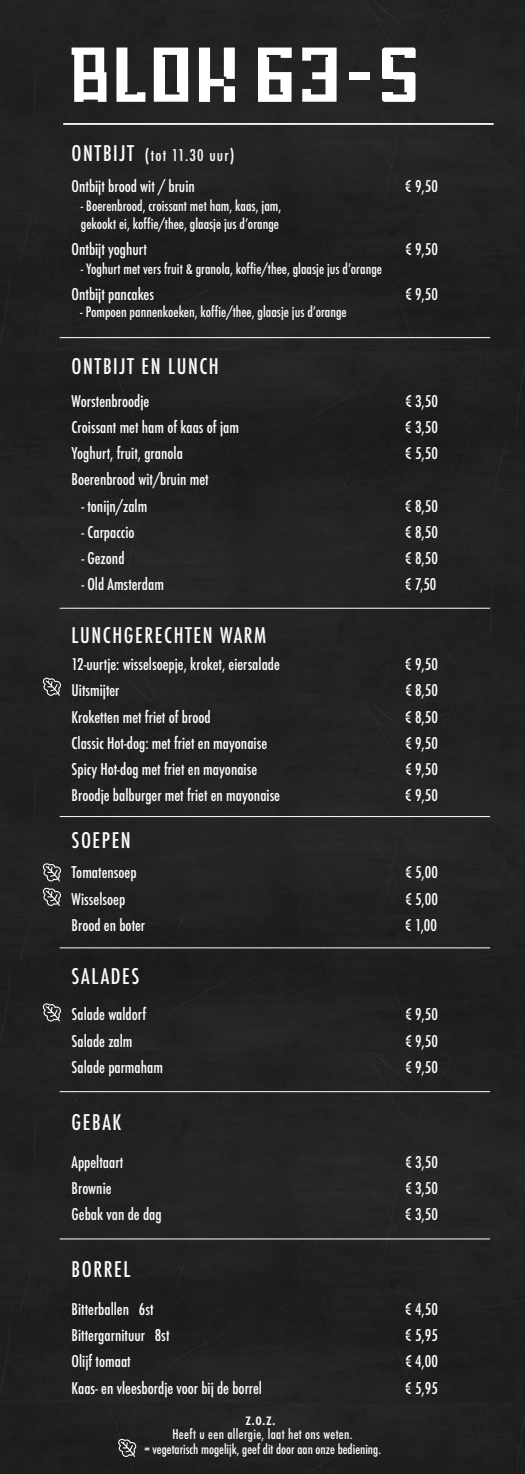
<style>
.page{position:relative;width:525px;height:1474px;background:#fff}
.page>*{position:absolute;margin:0;border:0;box-sizing:border-box;transform-origin:0 0}
.t1{font:500 condensed 21px "Futura";letter-spacing:.075em;color:#fafbfb}
.t2{font:500 condensed 16.62px "Futura";color:#fafbfb}
.t3{font:500 condensed 15.75px/31.3px "Futura";color:#fdfefe}
.t4{font:500 condensed 14px/18.6px "Futura";color:#fdfefe}
.t5{font:500 condensed 13.12px "Futura";letter-spacing:.025em;color:#fafbfb}
.t6{font:500 condensed 12.95px "Futura";color:#fdfefe}
.s1{font-size:21px;color:#fafbfb}
.s2{color:#fafbfb}
</style>
<div class="page">
<div style="left:0;top:0;width:525px;height:1051px;background:#212222"></div>
<div style="left:0;top:1051px;width:525px;height:422px;background:#212222"></div>
<hr style="left:63px;top:123px;width:431px;height:2px;background:#fff">
<svg style="left:258px;top:48px;width:34px;height:54px"></svg>
<svg style="left:199px;top:48px;width:36px;height:54px"></svg>
<svg style="left:116px;top:47px;width:29px;height:55px"></svg>
<svg style="left:72px;top:48px;width:34px;height:54px"></svg>
<svg style="left:154px;top:48px;width:34px;height:54px"></svg>
<svg style="left:302px;top:48px;width:35px;height:54px"></svg>
<svg style="left:378px;top:44px;width:41px;height:62px"></svg>
<div style="left:349px;top:72px;width:21px;height:7px;background:#fff"></div>
<hr style="left:60px;top:337px;width:430px;height:1px;background:#fff">
<svg style="left:43px;top:1003px;width:18px;height:18px"></svg>
<hr style="left:60px;top:607px;width:430px;height:1px;background:#fff">
<hr style="left:60px;top:816px;width:430px;height:1px;background:#fff">
<hr style="left:60px;top:947px;width:430px;height:1px;background:#fff">
<hr style="left:60px;top:1091px;width:430px;height:1px;background:#fff">
<hr style="left:60px;top:1238px;width:430px;height:1px;background:#fff">
<svg style="left:118px;top:1438px;width:18px;height:18px"></svg>
<svg style="left:43px;top:677px;width:18px;height:19px"></svg>
<svg style="left:43px;top:863px;width:18px;height:18px"></svg>
<svg style="left:43px;top:887px;width:18px;height:19px"></svg>
<p class="t3" style="left:72px;top:139px;width:164px"><span class="s1">ONTBIJT</span> <span class="s2">(tot 11.30 uur)<br></span>Ontbijt brood wit / bruin</p>
<p class="t3" style="left:405px;top:171px;width:34px">€ 9,50</p>
<p class="t4" style="left:81px;top:196px;width:202px">- Boerenbrood, croissant met ham, kaas, jam, gekookt ei, koffie/thee, glaasje jus dʼorange</p>
<p class="t3" style="left:72px;top:234px;width:77px">Ontbijt yoghurt</p>
<p class="t3" style="left:405px;top:234px;width:34px">€ 9,50</p>
<p class="t4" style="left:81px;top:259px;width:303px">- Yoghurt met vers fruit &amp; granola, koffie/thee, glaasje jus dʼorange</p>
<p class="t3" style="left:72px;top:279px;width:84px">Ontbijt pancakes</p>
<p class="t3" style="left:405px;top:279px;width:34px">€ 9,50</p>
<p class="t4" style="left:80px;top:302px;width:268px">- Pompoen pannenkoeken, koffie/thee, glaasje jus dʼorange</p>
<h1 class="t1" style="left:72px;top:353px;width:149px">ONTBIJT EN LUNCH</h1>
<p class="t3" style="left:72px;top:385px;width:79px">Worstenbroodje</p>
<p class="t3" style="left:405px;top:385px;width:34px">€ 3,50</p>
<p class="t3" style="left:72px;top:411px;width:169px">Croissant met ham of kaas of jam</p>
<p class="t3" style="left:405px;top:411px;width:34px">€ 3,50</p>
<p class="t3" style="left:72px;top:437px;width:113px">Yoghurt, fruit, granola</p>
<p class="t3" style="left:405px;top:437px;width:34px">€ 5,50</p>
<p class="t3" style="left:72px;top:464px;width:139px">Boerenbrood wit/bruin met</p>
<p class="t3" style="left:81px;top:490px;width:67px">- tonijn/zalm</p>
<p class="t3" style="left:405px;top:490px;width:34px">€ 8,50</p>
<p class="t3" style="left:81px;top:516px;width:55px">- Carpaccio</p>
<p class="t3" style="left:405px;top:516px;width:34px">€ 8,50</p>
<p class="t3" style="left:81px;top:542px;width:45px">- Gezond</p>
<p class="t3" style="left:405px;top:542px;width:34px">€ 8,50</p>
<p class="t3" style="left:81px;top:569px;width:84px">- Old Amsterdam</p>
<p class="t3" style="left:405px;top:569px;width:33px">€ 7,50</p>
<h1 class="t1" style="left:72px;top:621px;width:196px">LUNCHGERECHTEN WARM</h1>
<p class="t3" style="left:72px;top:648px;width:210px">12-uurtje: wisselsoepje, kroket, eiersalade</p>
<p class="t3" style="left:405px;top:648px;width:34px">€ 9,50</p>
<p class="t3" style="left:72px;top:675px;width:49px">Uitsmijter</p>
<p class="t3" style="left:405px;top:675px;width:34px">€ 8,50</p>
<p class="t3" style="left:72px;top:701px;width:141px">Kroketten met friet of brood</p>
<p class="t3" style="left:405px;top:701px;width:34px">€ 8,50</p>
<p class="t3" style="left:72px;top:727px;width:197px">Classic Hot-dog: met friet en mayonaise</p>
<p class="t3" style="left:405px;top:727px;width:34px">€ 9,50</p>
<p class="t3" style="left:72px;top:753px;width:187px">Spicy Hot-dog met friet en mayonaise</p>
<p class="t3" style="left:405px;top:753px;width:34px">€ 9,50</p>
<p class="t3" style="left:72px;top:780px;width:210px">Broodje balburger met friet en mayonaise</p>
<p class="t3" style="left:405px;top:780px;width:34px">€ 9,50</p>
<h1 class="t1" style="left:72px;top:826px;width:61px">SOEPEN</h1>
<p class="t3" style="left:72px;top:857px;width:66px">Tomatensoep</p>
<p class="t3" style="left:405px;top:857px;width:34px">€ 5,00</p>
<p class="t3" style="left:72px;top:883px;width:55px">Wisselsoep</p>
<p class="t3" style="left:405px;top:883px;width:34px">€ 5,00</p>
<p class="t3" style="left:72px;top:909px;width:75px">Brood en boter</p>
<p class="t3" style="left:405px;top:909px;width:33px">€ 1,00</p>
<h1 class="t1" style="left:72px;top:963px;width:69px">SALADES</h1>
<p class="t3" style="left:72px;top:998px;width:76px">Salade waldorf</p>
<p class="t3" style="left:405px;top:998px;width:34px">€ 9,50</p>
<p class="t3" style="left:72px;top:1025px;width:63px">Salade zalm</p>
<p class="t3" style="left:405px;top:1025px;width:34px">€ 9,50</p>
<p class="t3" style="left:72px;top:1051px;width:93px">Salade parmaham</p>
<p class="t3" style="left:405px;top:1051px;width:34px">€ 9,50</p>
<h1 class="t1" style="left:72px;top:1108px;width:51px">GEBAK</h1>
<p class="t3" style="left:72px;top:1146px;width:53px">Appeltaart</p>
<p class="t3" style="left:405px;top:1146px;width:34px">€ 3,50</p>
<p class="t3" style="left:72px;top:1172px;width:42px">Brownie</p>
<p class="t3" style="left:405px;top:1172px;width:34px">€ 3,50</p>
<p class="t3" style="left:72px;top:1198px;width:92px">Gebak van de dag</p>
<p class="t3" style="left:405px;top:1198px;width:34px">€ 3,50</p>
<h1 class="t1" style="left:72px;top:1255px;width:60px">BORREL</h1>
<p class="t3" style="left:72px;top:1293px;width:84px">Bitterballen 6st</p>
<p class="t3" style="left:405px;top:1293px;width:34px">€ 4,50</p>
<p class="t3" style="left:72px;top:1319px;width:99px">Bittergarnituur 8st</p>
<p class="t3" style="left:405px;top:1319px;width:34px">€ 5,95</p>
<p class="t3" style="left:72px;top:1345px;width:61px">Olijf tomaat</p>
<p class="t3" style="left:405px;top:1345px;width:34px">€ 4,00</p>
<p class="t3" style="left:72px;top:1372px;width:192px">Kaas- en vleesbordje voor bij de borrel</p>
<p class="t3" style="left:405px;top:1372px;width:34px">€ 5,95</p>
<p class="t2" style="left:245px;top:1408px;width:32px">z.o.z.</p>
<p class="t5" style="left:172px;top:1425px;width:182px">Heeft u een allergie, laat het ons weten.</p>
<p class="t6" style="left:145px;top:1441px;width:238px">= vegetarisch mogelijk, geef dit door aan onze bediening.</p>
</div>
